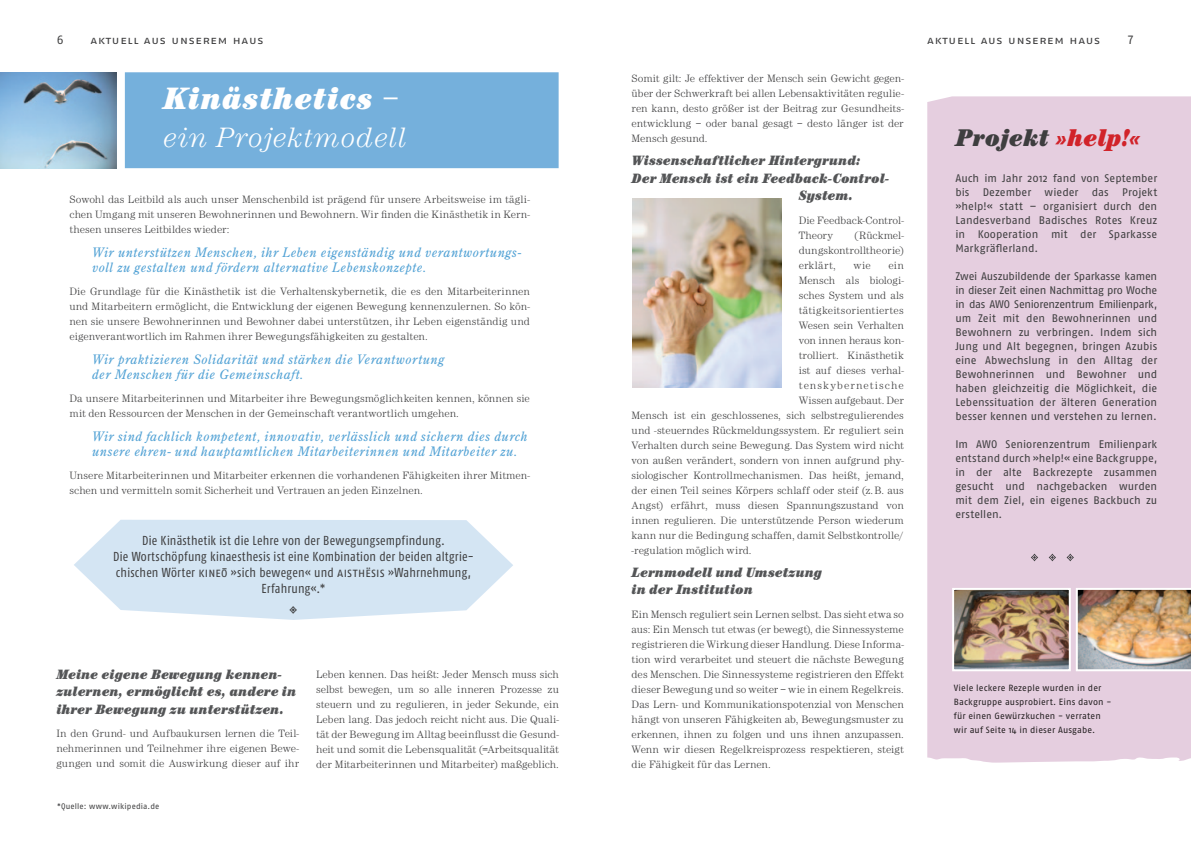
<style>
.page{position:relative;width:1191px;height:842px;background:#fff}
.page>*{position:absolute;margin:0;border:0;box-sizing:border-box;transform-origin:0 0}
.t1{font:italic 900 condensed 32px "Century EF";letter-spacing:.04em;color:#fff}
.t2{font:italic 300 29px "Century EF";letter-spacing:.03em;color:#fff}
.t3{font:italic 900 condensed 25px "Century EF";letter-spacing:.02em;color:#3e3e3f}
.t4{font:18px "Warnock Pro";color:#3e3e3f}
.t5{font:italic 900 condensed 14px/17.5px "Century EF";letter-spacing:.015em;color:#545557}
.t6{font:italic 13px/15px "Century Old Style";letter-spacing:.04em;color:#52a2d5}
.t7{font:13px/16.1px "Fago Co";letter-spacing:.015em;color:#3e3e3f;text-align:center}
.t8{font:12px "Fago No Regular Tf";color:#3e3e3f}
.t9{font:300 11px/15px "Century EF";color:#3e3e3f;text-align:justify}
.t10{font:11px/14px "Fago No";color:#3e3e3f;text-align:justify}
.t11{font:11px "Fago Ex Regular Caps";letter-spacing:.07em;color:#3e3e3f}
.t12{font:300 11px "Century EF";letter-spacing:.025em;color:#3e3e3f}
.t13{font:300 11px "Century EF";letter-spacing:.105em;color:#3e3e3f}
.t14{font:9px/14px "Fago No";letter-spacing:.01em;color:#231f20}
.t15{font:8px "Fago No";letter-spacing:.015em;color:#3e3e3f}
.s1{font-weight:300;font-stretch:normal}
.s2{font-family:"Fago Co Regular Caps"}
.s3{color:#d1232a}
</style>
<div class="page">
<div style="left:927px;top:96px;width:264px;height:667px;background:#e5cedf"></div>
<img style="left:0;top:72px;width:116px;height:96px">
<div style="left:125px;top:72px;width:433px;height:96px;background:#75b0dc"></div>
<svg style="left:1030px;top:554px;width:44px;height:7px"></svg>
<img style="left:955px;top:591px;width:112px;height:77px">
<div style="left:952px;top:588px;width:118px;height:83px;border:2px solid #fff"></div>
<img style="left:1075px;top:588px;width:116px;height:83px">
<img style="left:632px;top:199px;width:149px;height:188px">
<svg style="left:74px;top:520px;width:439px;height:100px;fill:#d4e5f3"></svg>
<p class="t8" style="left:57px;top:33px;width:8px">6</p>
<p class="t8" style="left:1127px;top:33px;width:8px">7</p>
<p class="t11" style="left:90px;top:34px;width:175px">aktuell aus unserem haus</p>
<p class="t11" style="left:927px;top:34px;width:175px">aktuell aus unserem haus</p>
<h1 class="t1" style="left:163px;top:79px;width:236px">Kinästhetics <span class="s1">–</span></h1>
<h2 class="t2" style="left:163px;top:121px;width:245px">ein Projektmodell</h2>
<p class="t9" style="left:69px;top:192px;width:462px">Sowohl das Leitbild als auch unser Menschenbild ist prägend für unsere Arbeitsweise im tägli&shy;chen Umgang mit unseren Bewohnerinnen und Bewohnern. Wir finden die Kinästhetik in Kern&shy;thesen unseres Leitbildes wieder:</p>
<p class="t6" style="left:92px;top:244px;width:430px">Wir unterstützen Menschen, ihr Leben eigenständig und verantwortungs&shy;voll zu gestalten und fördern alternative Lebenskonzepte.</p>
<p class="t9" style="left:69px;top:284px;width:462px">Die Grundlage für die Kinästhetik ist die Verhaltenskybernetik, die es den Mitarbeiterinnen und Mitarbeitern ermöglicht, die Entwicklung der eigenen Bewegung kennenzulernen. So kön&shy;nen sie unsere Bewohnerinnen und Bewohner dabei unterstützen, ihr Leben eigenständig und eigenverantwortlich im Rahmen ihrer Bewegungsfähigkeiten zu gestalten.</p>
<p class="t6" style="left:92px;top:351px;width:353px">Wir praktizieren Solidarität und stärken die Verantwortung der Menschen für die Gemeinschaft.</p>
<p class="t9" style="left:69px;top:391px;width:462px">Da unsere Mitarbeiterinnen und Mitarbeiter ihre Bewegungsmöglichkeiten kennen, können sie mit den Ressourcen der Menschen in der Gemeinschaft verantwortlich umgehen.</p>
<p class="t6" style="left:92px;top:428px;width:437px">Wir sind fachlich kompetent, innovativ, verlässlich und sichern dies durch unsere ehren- und hauptamtlichen Mitarbeiterinnen und Mitarbeiter zu.</p>
<p class="t9" style="left:69px;top:468px;width:462px">Unsere Mitarbeiterinnen und Mitarbeiter erkennen die vorhandenen Fähigkeiten ihrer Mitmen&shy;schen und vermitteln somit Sicherheit und Vertrauen an jeden Einzelnen.</p>
<p class="t7" style="left:113px;top:532px;width:362px">Die Kinästhetik ist die Lehre von der Bewegungsempfindung.<br>Die Wortschöpfung kinaesthesis ist eine Kombination der beiden altgrie&shy;chischen Wörter <span class="s2">kineo</span> »sich bewegen« und <span class="s2">aisthësis</span> »Wahrnehmung, Erfahrung«.*</p>
<h3 class="t4" style="left:289px;top:598px;width:11px">d</h3>
<p class="t5" style="left:56px;top:665px;width:241px">Meine eigene Bewegung kennen&shy;zulernen, ermöglicht es, andere in ihrer Bewegung zu unterstützen.</p>
<p class="t9" style="left:56px;top:726px;width:244px">In den Grund- und Aufbaukursen lernen die Teil&shy;nehmerinnen und Teilnehmer ihre eigenen Bewe&shy;gungen und somit die Auswirkung dieser auf ihr</p>
<p class="t15" style="left:57px;top:801px;width:104px">*Quelle: www.wikipedia.de</p>
<p class="t9" style="left:316px;top:666px;width:244px">Leben kennen. Das heißt: Jeder Mensch muss sich selbst bewegen, um so alle inneren Prozesse zu steuern und zu regulieren, in jeder Sekunde, ein Leben lang. Das jedoch reicht nicht aus. Die Quali&shy;tät der Bewegung im Alltag beeinflusst die Gesund&shy;heit und somit die Lebensqualität (=Arbeitsqualität der Mitarbeiterinnen und Mitarbeiter) maßgeblich.</p>
<p class="t9" style="left:631px;top:71px;width:274px">Somit gilt: Je effektiver der Mensch sein Gewicht gegen&shy;über der Schwerkraft bei allen Lebensaktivitäten regulie&shy;ren kann, desto größer ist der Beitrag zur Gesundheits&shy;entwicklung – oder banal gesagt – desto länger ist der Mensch gesund.</p>
<p class="t5" style="left:631px;top:151px;width:230px">Wissenschaftlicher Hintergrund:</p>
<p class="t5" style="left:631px;top:169px;width:259px">Der Mensch ist ein Feedback-Control-</p>
<p class="t5" style="left:798px;top:186px;width:56px">System.</p>
<p class="t9" style="left:798px;top:213px;width:107px">Die Feedback-Control-<br>Theory</p>
<p class="t9" style="left:798px;top:228px;width:107px;text-indent:56px">(Rückmel&shy;dungskontrolltheorie) erklärt,</p>
<p class="t9" style="left:853px;top:258px;width:19px">wie</p>
<p class="t9" style="left:888px;top:258px;width:17px">ein</p>
<p class="t9" style="left:798px;top:273px;width:107px">Mensch als biologi-</p>
<p class="t9" style="left:798px;top:288px;width:107px">sches System und als</p>
<p class="t12" style="left:798px;top:304px;width:107px">tätigkeitsorientiertes</p>
<p class="t9" style="left:798px;top:318px;width:107px">Wesen sein Verhalten</p>
<p class="t9" style="left:798px;top:333px;width:107px">von innen heraus kon-</p>
<p class="t9" style="left:798px;top:348px;width:107px">trolliert. Kinästhetik</p>
<p class="t9" style="left:798px;top:363px;width:107px">ist auf dieses verhal-</p>
<p class="t13" style="left:798px;top:379px;width:107px">tenskybernetische</p>
<p class="t9" style="left:798px;top:393px;width:107px">Wissen aufgebaut. Der</p>
<p class="t9" style="left:631px;top:408px;width:274px">Mensch ist ein geschlossenes, sich selbstregulierendes</p>
<p class="t9" style="left:631px;top:423px;width:274px">und -steuerndes Rückmeldungssystem. Er reguliert sein</p>
<p class="t9" style="left:631px;top:438px;width:274px">Verhalten durch seine Bewegung. Das System wird nicht</p>
<p class="t9" style="left:631px;top:453px;width:274px">von außen verändert, sondern von innen aufgrund phy-</p>
<p class="t9" style="left:631px;top:468px;width:274px">siologischer Kontrollmechanismen. Das heißt, jemand,</p>
<p class="t9" style="left:631px;top:483px;width:274px">der einen Teil seines Körpers schlaff oder steif (z.B. aus</p>
<p class="t9" style="left:631px;top:498px;width:274px">Angst) erfährt, muss diesen Spannungszustand von</p>
<p class="t9" style="left:631px;top:513px;width:274px">innen regulieren. Die unterstützende Person wiederum</p>
<p class="t9" style="left:631px;top:528px;width:274px">kann nur die Bedingung schaffen, damit Selbstkontrolle/</p>
<p class="t9" style="left:631px;top:543px;width:121px">-regulation möglich wird.</p>
<p class="t5" style="left:631px;top:563px;width:192px">Lernmodell und Umsetzung in der Institution</p>
<p class="t9" style="left:631px;top:607px;width:274px">Ein Mensch reguliert sein Lernen selbst. Das sieht etwa so aus: Ein Mensch tut etwas (er bewegt), die Sinnessysteme registrieren die Wirkung dieser Handlung. Diese Informa&shy;tion wird verarbeitet und steuert die nächste Bewegung des Menschen. Die Sinnessysteme registrieren den Effekt dieser Bewegung und so weiter – wie in einem Regelkreis.<br>Das Lern- und Kommunikationspotenzial von Menschen hängt von unseren Fähigkeiten ab, Bewegungsmuster zu erkennen, ihnen zu folgen und uns ihnen anzupassen.<br>Wenn wir diesen Regelkreisprozess respektieren, steigt die Fähigkeit für das Lernen.</p>
<h3 class="t3" style="left:955px;top:123px;width:187px">Projekt <span class="s3">»help!«</span></h3>
<p class="t10" style="left:955px;top:171px;width:203px">Auch im Jahr 2012 fand von September bis Dezember wieder das Projekt »help!« statt – organisiert durch den Landesverband Badisches Rotes Kreuz in Kooperation mit der Sparkasse Markgräflerland.</p>
<p class="t10" style="left:955px;top:269px;width:203px">Zwei Auszubildende der Sparkasse kamen in dieser Zeit einen Nachmittag pro Woche in das AWO Seniorenzentrum Emilienpark, um Zeit mit den Bewohnerinnen und Bewohnern zu verbringen. Indem sich Jung und Alt begegnen, bringen Azubis eine Abwechslung in den Alltag der Bewohnerinnen und Bewohner und haben gleichzeitig die Möglichkeit, die Lebenssituation der älteren Generation besser kennen und verstehen zu lernen.</p>
<p class="t10" style="left:955px;top:437px;width:203px">Im AWO Seniorenzentrum Emilienpark entstand durch »help!« eine Backgruppe, in der alte Backrezepte zusammen gesucht und nachgebacken wurden mit dem Ziel, ein eigenes Backbuch zu erstellen.</p>
<p class="t14" style="left:953px;top:681px;width:159px">Viele leckere Rezeple wurden in der Backgruppe ausprobiert. Eins davon - für einen Gewürzkuchen - verraten wir auf Seite 14 in dieser Ausgabe.</p>
</div>
